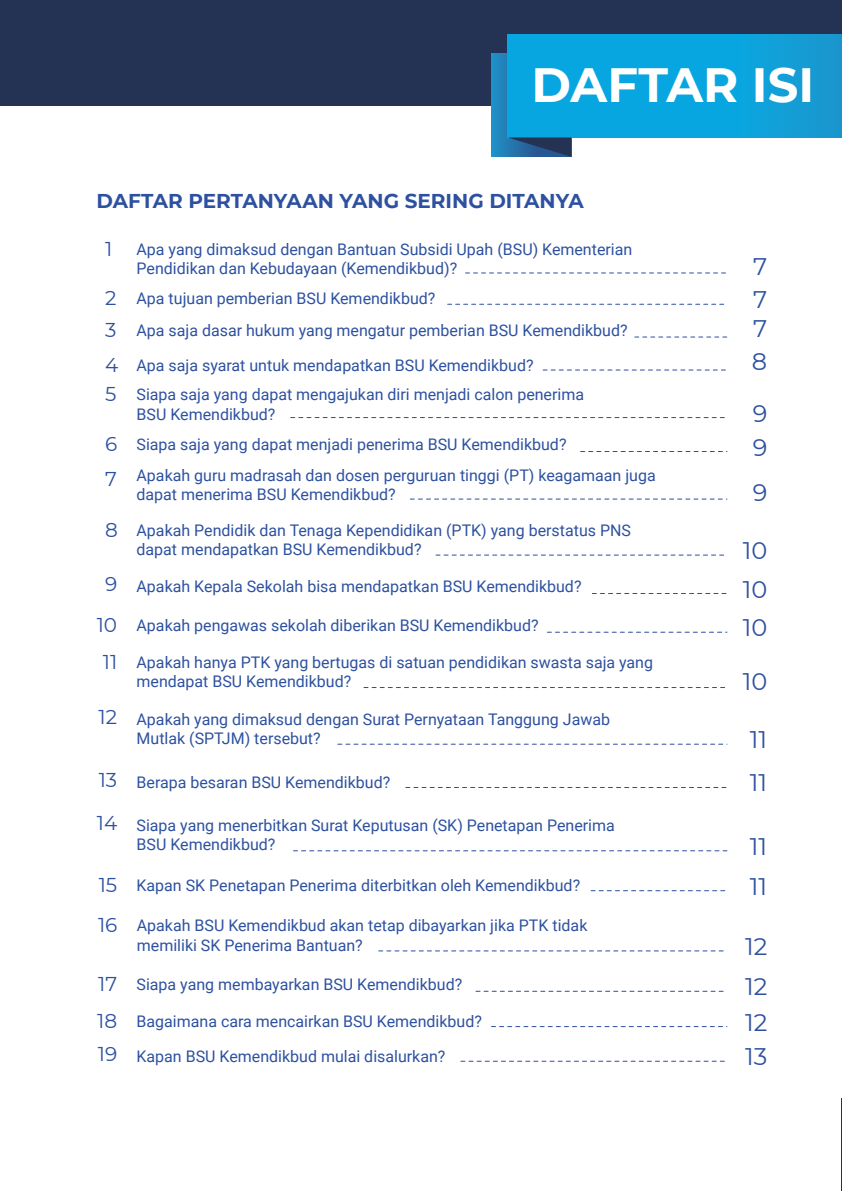
<style>
.page{position:relative;width:842px;height:1191px;background:#fff}
.page>*{position:absolute;margin:0;border:0;box-sizing:border-box;transform-origin:0 0}
.t1{font:700 48px "Montserrat";color:#fff}
.t2{font:24px/51.6px "Montserrat";color:#2d51a0}
.t3{font:700 20px "Montserrat";color:#2d51a0}
.t4{font:16px/19.2px "Roboto";color:#2d51a0}
.s1{font-family:"Montserrat";font-size:20px}
</style>
<div class="page">
<svg style="left:465px;top:272px;width:261px;height:1px"></svg>
<svg style="left:448px;top:304px;width:277px;height:1px"></svg>
<svg style="left:635px;top:336px;width:92px;height:1px"></svg>
<svg style="left:543px;top:369px;width:183px;height:1px"></svg>
<svg style="left:291px;top:417px;width:434px;height:1px"></svg>
<svg style="left:581px;top:451px;width:146px;height:1px"></svg>
<svg style="left:410px;top:498px;width:317px;height:1px"></svg>
<svg style="left:436px;top:554px;width:288px;height:1px"></svg>
<svg style="left:592px;top:593px;width:135px;height:1px"></svg>
<svg style="left:547px;top:631px;width:180px;height:1px"></svg>
<svg style="left:364px;top:687px;width:361px;height:1px"></svg>
<svg style="left:338px;top:743px;width:389px;height:1px"></svg>
<svg style="left:406px;top:787px;width:321px;height:1px"></svg>
<svg style="left:293px;top:850px;width:434px;height:1px"></svg>
<svg style="left:591px;top:890px;width:135px;height:1px"></svg>
<svg style="left:379px;top:950px;width:345px;height:1px"></svg>
<svg style="left:476px;top:990px;width:248px;height:1px"></svg>
<svg style="left:491px;top:1026px;width:236px;height:1px"></svg>
<svg style="left:461px;top:1060px;width:264px;height:1px"></svg>
<div style="left:0;top:0;width:842px;height:105px;background:#243353"></div>
<div style="left:491px;top:54px;width:80px;height:103px;background:#2087bf"></div>
<div style="left:508px;top:34px;width:334px;height:103px;background:linear-gradient(to right,#03aae4,#139dd5)"></div>
<svg style="left:508px;top:137px;width:63px;height:20px"></svg>
<h1 class="t1" style="left:531px;top:50px;width:284px">DAFTAR ISI</h1>
<p class="t3" style="left:97px;top:186px;width:489px">DAFTAR PERTANYAAN YANG SERING DITANYA</p>
<p class="t4" style="left:137px;top:239px;width:497px;text-indent:-31px"><span class="s1">1</span> Apa yang dimaksud dengan Bantuan Subsidi Upah (BSU) Kementerian<br>Pendidikan dan Kebudayaan (Kemendikbud)?</p>
<p class="t4" style="left:105px;top:288px;width:332px"><span class="s1">2</span> Apa tujuan pemberian BSU Kemendikbud?</p>
<h2 class="t2" style="left:753px;top:273px;width:16px">7</h2>
<p class="t4" style="left:105px;top:320px;width:524px"><span class="s1">3</span> Apa saja dasar hukum yang mengatur pemberian BSU Kemendikbud?</p>
<h2 class="t2" style="left:753px;top:302px;width:16px">7</h2>
<p class="t4" style="left:105px;top:355px;width:430px"><span class="s1">4</span> Apa saja syarat untuk mendapatkan BSU Kemendikbud?</p>
<h2 class="t2" style="left:752px;top:335px;width:17px">8<br>9</h2>
<h2 class="t2" style="left:753px;top:240px;width:16px">7</h2>
<p class="t4" style="left:137px;top:384px;width:449px;text-indent:-31px"><span class="s1">5</span> Siapa saja yang dapat mengajukan diri menjadi calon penerima<br>BSU Kemendikbud?</p>
<p class="t4" style="left:105px;top:434px;width:463px"><span class="s1">6</span> Siapa saja yang dapat menjadi penerima BSU Kemendikbud?</p>
<h2 class="t2" style="left:753px;top:423px;width:16px;line-height:45.6px">9<br>9</h2>
<p class="t4" style="left:137px;top:465px;width:521px;text-indent:-31px"><span class="s1">7</span> Apakah guru madrasah dan dosen perguruan tinggi (PT) keagamaan juga dapat menerima BSU Kemendikbud?</p>
<p class="t4" style="left:137px;top:520px;width:496px;text-indent:-31px"><span class="s1">8</span> Apakah Pendidik dan Tenaga Kependidikan (PTK) yang berstatus PNS dapat mendapatkan BSU Kemendikbud?</p>
<p class="t4" style="left:105px;top:576px;width:478px"><span class="s1">9</span> Apakah Kepala Sekolah bisa mendapatkan BSU Kemendikbud?</p>
<h2 class="t2" style="left:743px;top:562px;width:26px">10</h2>
<p class="t4" style="left:97px;top:614px;width:443px"><span class="s1">10</span> Apakah pengawas sekolah diberikan BSU Kemendikbud?</p>
<h2 class="t2" style="left:743px;top:601px;width:26px">10</h2>
<h2 class="t2" style="left:743px;top:654px;width:26px">10</h2>
<h2 class="t2" style="left:743px;top:524px;width:26px">10</h2>
<p class="t4" style="left:137px;top:652px;width:518px;text-indent:-34px"><span class="s1">11</span> Apakah hanya PTK yang bertugas di satuan pendidikan swasta saja yang mendapat BSU Kemendikbud?</p>
<p class="t4" style="left:137px;top:708px;width:475px;text-indent:-38px"><span class="s1">12</span> Apakah yang dimaksud dengan Surat Pernyataan Tanggung Jawab<br>Mutlak (SPTJM) tersebut?</p>
<p class="t4" style="left:99px;top:772px;width:293px"><span class="s1">13</span> Berapa besaran BSU Kemendikbud?</p>
<h2 class="t2" style="left:750px;top:713px;width:19px">11</h2>
<h2 class="t2" style="left:750px;top:756px;width:19px">11</h2>
<p class="t4" style="left:137px;top:815px;width:480px;text-indent:-40px"><span class="s1">14</span> Siapa yang menerbitkan Surat Keputusan (SK) Penetapan Penerima<br>BSU Kemendikbud?</p>
<p class="t4" style="left:99px;top:875px;width:483px"><span class="s1">15</span> Kapan SK Penetapan Penerima diterbitkan oleh Kemendikbud?</p>
<h2 class="t2" style="left:750px;top:859px;width:19px">11</h2>
<h2 class="t2" style="left:750px;top:819px;width:19px">11</h2>
<p class="t4" style="left:137px;top:915px;width:452px;text-indent:-39px"><span class="s1">16</span> Apakah BSU Kemendikbud akan tetap dibayarkan jika PTK tidak memiliki SK Penerima Bantuan?</p>
<p class="t4" style="left:98px;top:973px;width:366px"><span class="s1">17</span> Siapa yang membayarkan BSU Kemendikbud?</p>
<h2 class="t2" style="left:745px;top:960px;width:24px">12</h2>
<p class="t4" style="left:97px;top:1011px;width:386px"><span class="s1">18</span> Bagaimana cara mencairkan BSU Kemendikbud?</p>
<h2 class="t2" style="left:745px;top:995px;width:24px">12</h2>
<p class="t4" style="left:98px;top:1045px;width:349px"><span class="s1">19</span> Kapan BSU Kemendikbud mulai disalurkan?</p>
<h2 class="t2" style="left:745px;top:1030px;width:24px">13</h2>
<h2 class="t2" style="left:745px;top:919px;width:24px">12</h2>
</div>
